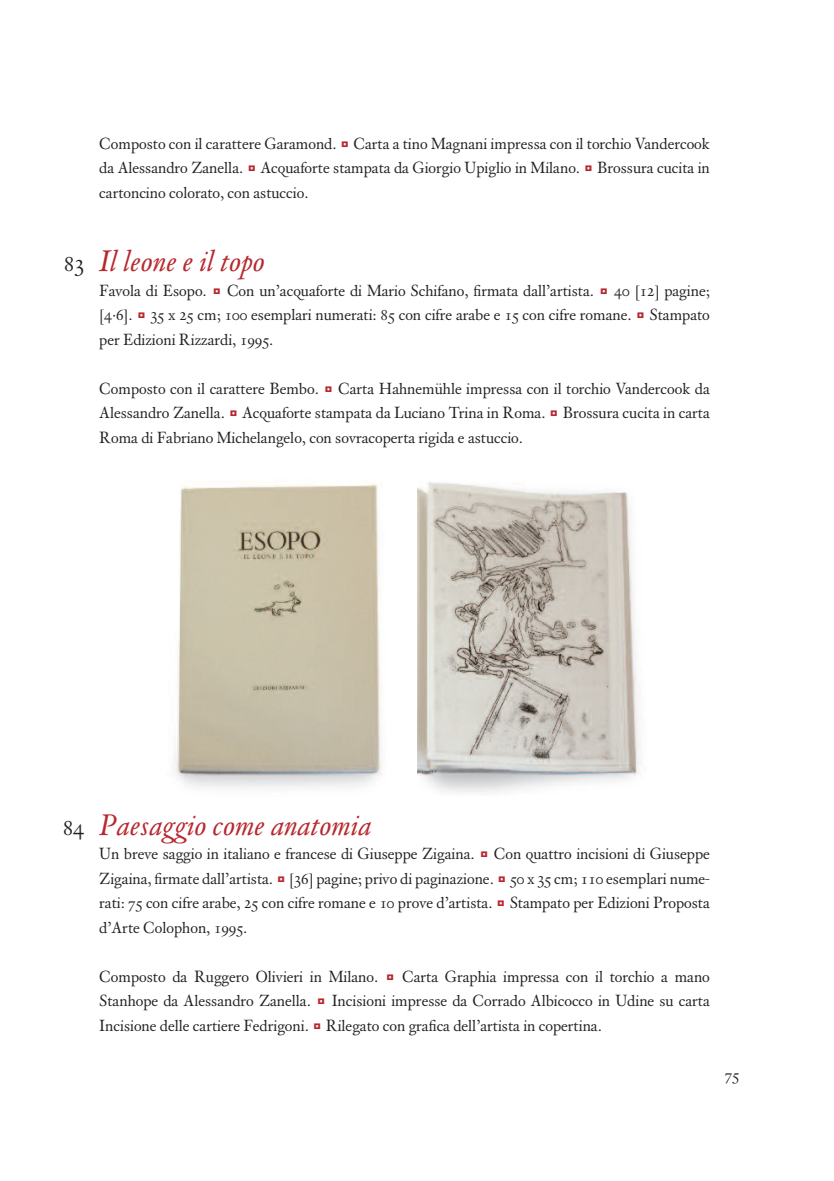
<style>
.page{position:relative;width:834px;height:1181px;background:#fff}
.page>*{position:absolute;margin:0;border:0;box-sizing:border-box;transform-origin:0 0}
.t1{font:italic 31.5px "Custo AZ";color:#b7282e}
.t2{font:24.5px "Custo AZ";color:#231f20}
.t3{font:17.5px/24.5px "Custo AZ";color:#231f20;text-align:justify}
.s1{font-family:"Quadrato";font-size:21px;color:#b7282e}
</style>
<div class="page">
<img style="left:172px;top:482px;width:210px;height:306px">
<img style="left:417px;top:482px;width:225px;height:311px">
<p class="t3" style="left:99px;top:130px;width:612px">Composto con il carattere Garamond. <span class="s1">*</span> Carta a tino Magnani impressa con il torchio Vandercook da Alessandro Zanella. <span class="s1">*</span> Acquaforte stampata da Giorgio Upiglio in Milano. <span class="s1">*</span> Brossura cucita in cartoncino colorato, con astuccio.</p>
<h2 class="t2" style="left:64px;top:248px;width:22px">83</h2>
<h1 class="t1" style="left:99px;top:242px;width:167px">Il leone e il topo</h1>
<p class="t3" style="left:99px;top:277px;width:612px">Favola di Esopo. <span class="s1">*</span> Con un’acquaforte di Mario Schifano, firmata dall’artista. <span class="s1">*</span> 40 [12] pagine; [4·6]. <span class="s1">*</span> 35 x 25 cm; 100 esemplari numerati: 85 con cifre arabe e 15 con cifre romane. <span class="s1">*</span> Stampato per Edizioni Rizzardi, 1995.</p>
<p class="t3" style="left:99px;top:375px;width:612px">Composto con il carattere Bembo. <span class="s1">*</span> Carta Hahnemühle impressa con il torchio Vandercook da Alessandro Zanella. <span class="s1">*</span> Acquaforte stampata da Luciano Trina in Roma. <span class="s1">*</span> Brossura cucita in carta Roma di Fabriano Michelangelo, con sovracoperta rigida e astuccio.</p>
<h2 class="t2" style="left:63px;top:812px;width:23px">84</h2>
<h1 class="t1" style="left:99px;top:805px;width:273px">Paesaggio come anatomia</h1>
<p class="t3" style="left:99px;top:841px;width:612px">Un breve saggio in italiano e francese di Giuseppe Zigaina. <span class="s1">*</span> Con quattro incisioni di Giuseppe Zigaina, firmate dall’artista. <span class="s1">*</span> [36] pagine; privo di paginazione. <span class="s1">*</span> 50 x 35 cm; 110 esemplari nume&shy;rati: 75 con cifre arabe, 25 con cifre romane e 10 prove d’artista. <span class="s1">*</span> Stampato per Edizioni Proposta d’Arte Colophon, 1995.</p>
<p class="t3" style="left:99px;top:963px;width:612px">Composto da Ruggero Olivieri in Milano. <span class="s1">*</span> Carta Graphia impressa con il torchio a mano Stanhope da Alessandro Zanella. <span class="s1">*</span> Incisioni impresse da Corrado Albicocco in Udine su carta Incisione delle cartiere Fedrigoni. <span class="s1">*</span> Rilegato con grafica dell’artista in copertina.</p>
<p class="t3" style="left:724px;top:1061px;width:16px">75</p>
</div>
